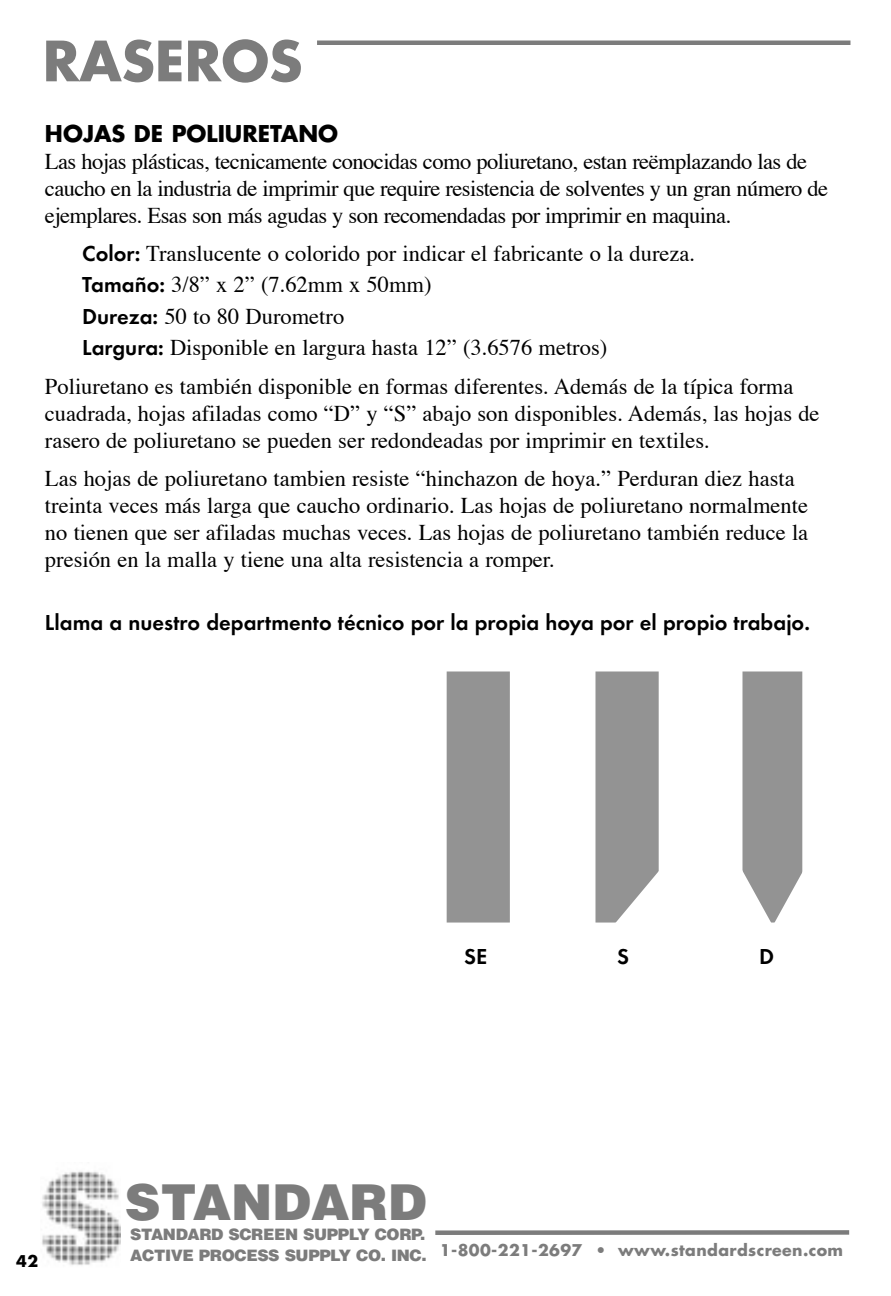
<style>
.page{position:relative;width:891px;height:1296px;background:#fff}
.page>*{position:absolute;margin:0;border:0;box-sizing:border-box;transform-origin:0 0}
.t1{font:700 54px "Futura";color:#7c7c7c}
.t2{font:900 49.5px "Helvetica";color:#7c7c7c}
.t3{font:22.5px/27px "Times";color:#000}
.t4{font:22.5px/27px "Times";letter-spacing:-.025em;color:#000}
.t5{font:600 22.5px "Futura T";color:#000}
.t6{font:700 22.5px "Futura";color:#000}
.t7{font:900 15.75px/20.2px "Helvetica";letter-spacing:-.025em;color:#7c7c7c}
.t8{font:700 15.75px "Futura";letter-spacing:.025em;color:#7c7c7c}
.t9{font:700 15.75px "Futura";color:#000}
.s1{font-family:"Futura T";font-weight:600}
</style>
<div class="page">
<img style="left:42px;top:1171px;width:79px;height:94px">
<svg style="left:435px;top:1230px;width:415px;height:5px;background:#898989"></svg>
<hr style="left:317px;top:41px;width:533px;height:4px;background:#7c7c7c">
<div style="left:447px;top:672px;width:63px;height:251px;background:#939393"></div>
<svg style="left:596px;top:672px;width:63px;height:251px;background:#9a9a9a"></svg>
<svg style="left:742px;top:672px;width:61px;height:251px;background:#9f9f9f"></svg>
<h1 class="t1" style="left:43px;top:25px;width:261px">RASEROS</h1>
<p class="t6" style="left:45px;top:118px;width:295px">HOJAS DE POLIURETANO</p>
<p class="t4" style="left:45px;top:149px;width:785px">Las hojas plásticas, tecnicamente conocidas como poliuretano, estan reëmplazando las de caucho en la industria de imprimir que require resistencia de solventes y un gran número de ejemplares. Esas son más agudas y son recomendadas por imprimir en maquina.</p>
<p class="t3" style="left:82px;top:239px;width:615px;line-height:31.5px"><span class="s1">Color:</span> Translucente o colorido por indicar el fabricante o la dureza.<br><span class="s1">Tamaño:</span> 3/8” x 2” (7.62mm x 50mm)<br><span class="s1">Dureza:</span> 50 to 80 Durometro<br><span class="s1">Largura:</span> Disponible en largura hasta 12” (3.6576 metros)</p>
<p class="t3" style="left:45px;top:374px;width:776px">Poliuretano es también disponible en formas diferentes. Además de la típica forma cuadrada, hojas afiladas como “D” y “S” abajo son disponibles. Además, las hojas de rasero de poliuretano se pueden ser redondeadas por imprimir en textiles.</p>
<p class="t3" style="left:45px;top:466px;width:765px">Las hojas de poliuretano tambien resiste “hinchazon de hoya.” Perduran diez hasta treinta veces más larga que caucho ordinario. Las hojas de poliuretano normalmente no tienen que ser afiladas muchas veces. Las hojas de poliuretano también reduce la presión en la malla y tiene una alta resistencia a romper.</p>
<p class="t5" style="left:45px;top:609px;width:766px">Llama a nuestro departmento técnico por la propia hoya por el propio trabajo.</p>
<p class="t9" style="left:16px;top:1251px;width:24px">42</p>
<p class="t5" style="left:464px;top:943px;width:25px">SE</p>
<p class="t5" style="left:617px;top:943px;width:13px">S</p>
<p class="t5" style="left:759px;top:943px;width:17px">D</p>
<h2 class="t2" style="left:125px;top:1170px;width:303px">STANDARD</h2>
<p class="t7" style="left:130px;top:1224px;width:298px">STANDARD SCREEN SUPPLY CORP.<br>ACTIVE PROCESS SUPPLY CO. INC.</p>
<p class="t8" style="left:440px;top:1240px;width:405px">1-800-221-2697 • www.standardscreen.com</p>
</div>
